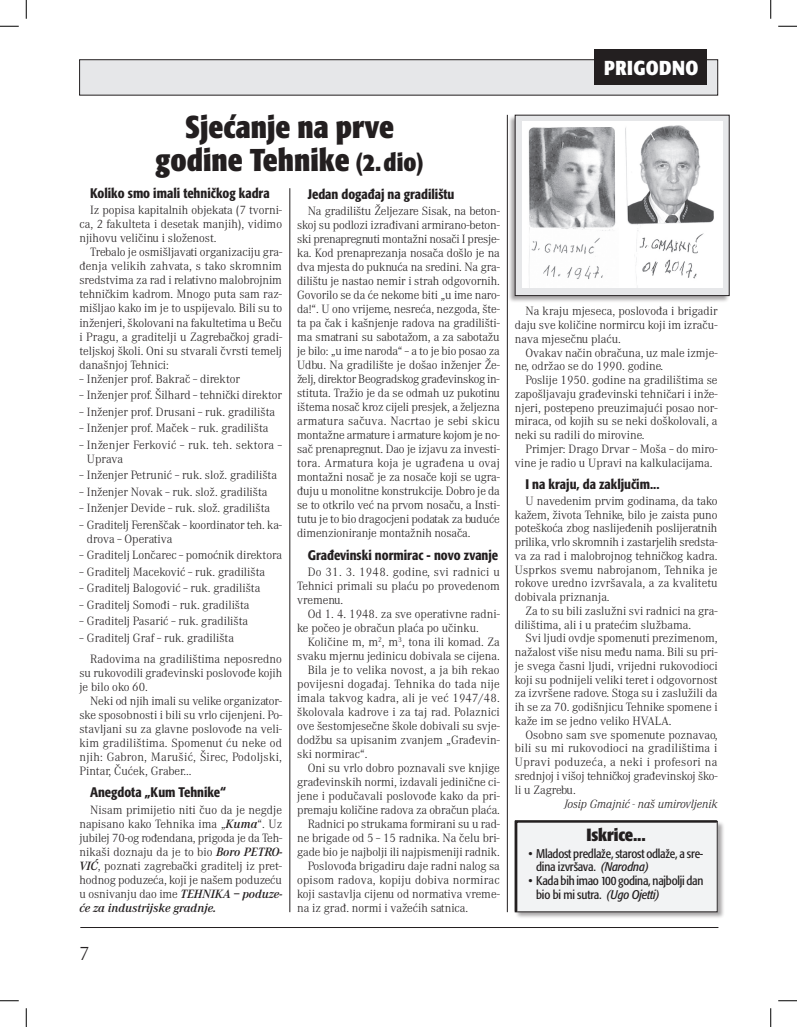
<style>
.page{position:relative;width:797px;height:1027px;background:#fff}
.page>*{position:absolute;margin:0;border:0;box-sizing:border-box;transform-origin:0 0}
.t1{font:700 condensed 31.25px/32.5px "Formata";color:#231f20;text-align:center}
.t2{font:700 condensed 20px "Formata";letter-spacing:.02em;color:#fff}
.t3{font:300 20px "Mercedes";color:#231f20}
.t4{font:700 condensed 17.5px "Formata";letter-spacing:-.01em;color:#231f20}
.t5{font:700 13.75px "Formata Condensed";color:#231f20}
.t6{font:300 12.5px/14px "Mercedes";color:#231f20;text-align:justify}
.t7{font:12.5px/13.8px "Formata Condensed";letter-spacing:-.02em;color:#231f20}
.t8{font:italic 300 12.5px "Mercedes";color:#231f20}
.s1{font-size:25px}
.s2{font-weight:600;font-style:italic}
.s3{font-style:italic}
</style>
<div class="page">
<hr style="left:80px;top:927px;width:638px;height:1px;background:#231f20">
<div style="left:507px;top:114px;width:222px;height:189px;background:#231f20;opacity:.4"></div>
<div style="left:515px;top:115px;width:214px;height:181px;background:#e6e7e9"></div>
<div style="left:514px;top:821px;width:210px;height:98px;background:#231f20;opacity:.4"></div>
<div style="left:79px;top:60px;width:639px;height:35px;background:#e6e7e9"></div>
<div style="left:594px;top:49px;width:113px;height:36px;background:#231f20"></div>
<hr style="left:507px;top:115px;width:1px;height:797px;background:#231f20">
<hr style="left:289px;top:188px;width:1px;height:724px;background:#231f20">
<img style="left:522px;top:122px;width:200px;height:166px">
<svg style="left:514px;top:820px;width:204px;height:93px"></svg>
<svg style="left:0;top:25px;width:19px;height:2px"></svg>
<svg style="left:778px;top:25px;width:19px;height:2px"></svg>
<svg style="left:0;top:1000px;width:19px;height:1px"></svg>
<svg style="left:778px;top:1000px;width:19px;height:1px"></svg>
<svg style="left:25px;top:0;width:2px;height:19px"></svg>
<svg style="left:25px;top:1008px;width:2px;height:19px"></svg>
<svg style="left:770px;top:0;width:1px;height:19px"></svg>
<svg style="left:770px;top:1008px;width:1px;height:19px"></svg>
<h2 class="t2" style="left:604px;top:56px;width:96px">PRIGODNO</h2>
<h1 class="t1" style="left:155px;top:111px;width:270px">Sjećanje na prve godine Tehnike <span class="s1">(2.dio)</span></h1>
<p class="t5" style="left:308px;top:185px;width:148px">Jedan događaj na gradilištu</p>
<p class="t6" style="left:297px;top:204px;width:204px;text-indent:11px">Na gradilištu Željezare Sisak, na beton&shy;skoj su podlozi izrađivani armirano-beton&shy;ski prenapregnuti montažni nosači I presje&shy;ka. Kod prenaprezanja nosača došlo je na dva mjesta do puknuća na sredini. Na gra&shy;dilištu je nastao nemir i strah odgovornih.<br>Govorilo se da će nekome biti „u ime naro&shy;da!“. U ono vrijeme, nesreća, nezgoda, šte&shy;ta pa čak i kašnjenje radova na gradilišti&shy;ma smatrani su sabotažom, a za sabotažu je bilo: „u ime naroda“ – a to je bio posao za Udbu. Na gradilište je došao inženjer Že&shy;želj, direktor Beogradskog građevinskog in&shy;stituta. Tražio je da se odmah uz pukotinu ištema nosač kroz cijeli presjek, a željezna armatura sačuva. Nacrtao je sebi skicu montažne armature i armature kojom je no&shy;sač prenapregnut. Dao je izjavu za investi&shy;tora. Armatura koja je ugrađena u ovaj montažni nosač je za nosače koji se ugra&shy;đuju u monolitne konstrukcije. Dobro je da se to otkrilo već na prvom nosaču, a Insti&shy;tutu je to bio dragocjeni podatak za buduće dimenzioniranje montažnih nosača.</p>
<p class="t5" style="left:308px;top:546px;width:192px">Građevinski normirac - novo zvanje</p>
<p class="t6" style="left:297px;top:565px;width:204px;text-indent:11px">Do 31. 3. 1948. godine, svi radnici u Tehnici primali su plaću po provedenom vremenu.</p>
<p class="t6" style="left:297px;top:607px;width:204px;text-indent:11px">Od 1. 4. 1948. za sve operativne radni&shy;ke počeo je obračun plaća po učinku.</p>
<p class="t6" style="left:308px;top:635px;width:194px">Količine m, m<sup>2</sup>, m<sup>3</sup>, tona ili komad. Za</p>
<p class="t6" style="left:297px;top:649px;width:204px">svaku mjernu jedinicu dobivala se cijena.</p>
<p class="t6" style="left:308px;top:663px;width:193px">Bila je to velika novost, a ja bih rekao</p>
<p class="t6" style="left:297px;top:677px;width:204px">povijesni događaj. Tehnika do tada nije</p>
<p class="t6" style="left:297px;top:691px;width:204px">imala takvog kadra, ali je već 1947/48.</p>
<p class="t6" style="left:297px;top:705px;width:204px">školovala kadrove i za taj rad. Polaznici</p>
<p class="t6" style="left:297px;top:719px;width:204px">ove šestomjesečne škole dobivali su svje-</p>
<p class="t6" style="left:297px;top:733px;width:204px">dodžbu sa upisanim zvanjem „Građevin-</p>
<p class="t6" style="left:297px;top:747px;width:72px">ski normirac“.</p>
<p class="t6" style="left:308px;top:761px;width:193px">Oni su vrlo dobro poznavali sve knjige</p>
<p class="t6" style="left:297px;top:775px;width:204px">građevinskih normi, izdavali jedinične ci-</p>
<p class="t6" style="left:297px;top:789px;width:204px">jene i podučavali poslovođe kako da pri-</p>
<p class="t6" style="left:297px;top:803px;width:204px">premaju količine radova za obračun plaća.</p>
<p class="t6" style="left:308px;top:817px;width:194px">Radnici po strukama formirani su u rad-</p>
<p class="t6" style="left:297px;top:831px;width:204px">ne brigade od 5 – 15 radnika. Na čelu bri-</p>
<p class="t6" style="left:297px;top:845px;width:204px">gade bio je najbolji ili najpismeniji radnik.</p>
<p class="t6" style="left:308px;top:859px;width:194px">Poslovođa brigadiru daje radni nalog sa</p>
<p class="t6" style="left:297px;top:873px;width:204px">opisom radova, kopiju dobiva normirac</p>
<p class="t6" style="left:297px;top:887px;width:204px">koji sastavlja cijenu od normativa vreme-</p>
<p class="t6" style="left:297px;top:901px;width:173px">na iz građ. normi i važećih satnica.</p>
<p class="t5" style="left:90px;top:185px;width:181px">Koliko smo imali tehničkog kadra</p>
<p class="t6" style="left:79px;top:203px;width:204px;text-indent:11px">Iz popisa kapitalnih objekata (7 tvorni&shy;ca, 2 fakulteta i desetak manjih), vidimo njihovu veličinu i složenost.</p>
<p class="t6" style="left:79px;top:246px;width:204px;text-indent:11px">Trebalo je osmišljavati organizaciju gra&shy;đenja velikih zahvata, s tako skromnim sredstvima za rad i relativno malobrojnim tehničkim kadrom. Mnogo puta sam raz&shy;mišljao kako im je to uspijevalo. Bili su to inženjeri, školovani na fakultetima u Beču i Pragu, a graditelji u Zagrebačkoj gradi&shy;teljskoj školi. Oni su stvarali čvrsti temelj današnjoj Tehnici:</p>
<p class="t6" style="left:79px;top:372px;width:162px">– Inženjer prof. Bakrač – direktor</p>
<p class="t6" style="left:79px;top:388px;width:204px">– Inženjer prof. Šilhard – tehnički direktor</p>
<p class="t6" style="left:79px;top:405px;width:197px">– Inženjer prof. Drusani – ruk. gradilišta</p>
<p class="t6" style="left:79px;top:421px;width:190px">– Inženjer prof. Maček – ruk. gradilišta</p>
<p class="t6" style="left:87px;top:438px;width:197px;text-indent:-8px">– Inženjer Ferković – ruk. teh. sektora –<br>Uprava</p>
<p class="t6" style="left:79px;top:468px;width:199px">– Inženjer Petrunić – ruk. slož. gradilišta</p>
<p class="t6" style="left:79px;top:485px;width:189px">– Inženjer Novak – ruk. slož. gradilišta</p>
<p class="t6" style="left:79px;top:501px;width:192px">– Inženjer Devide – ruk. slož. gradilišta</p>
<p class="t6" style="left:87px;top:518px;width:197px;text-indent:-8px">– Graditelj Ferenščak – koordinator teh. ka&shy;drova – Operativa</p>
<p class="t6" style="left:79px;top:548px;width:204px">– Graditelj Lončarec – pomoćnik direktora</p>
<p class="t6" style="left:79px;top:565px;width:187px">– Graditelj Maceković – ruk. gradilišta</p>
<p class="t6" style="left:79px;top:581px;width:182px">– Graditelj Balogović – ruk. gradilišta</p>
<p class="t6" style="left:79px;top:598px;width:172px">– Graditelj Somođi – ruk. gradilišta</p>
<p class="t6" style="left:79px;top:614px;width:170px">– Graditelj Pasarić – ruk. gradilišta</p>
<p class="t6" style="left:90px;top:627px;width:193px;line-height:21.1px;text-indent:-11px">– Graditelj Graf – ruk. gradilišta<br>Radovima na gradilištima neposredno</p>
<p class="t6" style="left:79px;top:666px;width:204px">su rukovodili građevinski poslovođe kojih je bilo oko 60.</p>
<p class="t6" style="left:79px;top:694px;width:204px;text-indent:11px">Neki od njih imali su velike organizator&shy;ske sposobnosti i bili su vrlo cijenjeni. Po&shy;stavljani su za glavne poslovođe na veli&shy;kim gradilištima. Spomenut ću neke od njih: Gabron, Marušić, Širec, Podoljski, Pintar, Čućek, Graber...</p>
<p class="t5" style="left:90px;top:784px;width:137px">Anegdota „Kum Tehnike“</p>
<p class="t6" style="left:79px;top:803px;width:204px;text-indent:11px">Nisam primijetio niti čuo da je negdje napisano kako Tehnika ima „<span class="s2">Kuma</span>“. Uz jubilej 70-og rođendana, prigoda je da Teh&shy;nikaši doznaju da je to bio <span class="s2">Boro PETRO-VIĆ</span>, poznati zagrebački graditelj iz pret&shy;hodnog poduzeća, koji je našem poduzeću u osnivanju dao ime <span class="s2">TEHNIKA – poduze&shy;će za industrijske gradnje.</span></p>
<h2 class="t3" style="left:79px;top:942px;width:12px">7</h2>
<p class="t6" style="left:515px;top:305px;width:204px;text-indent:11px">Na kraju mjeseca, poslovođa i brigadir daju sve količine normircu koji im izraču&shy;nava mjesečnu plaću.</p>
<p class="t6" style="left:515px;top:346px;width:204px;text-indent:11px">Ovakav način obračuna, uz male izmje&shy;ne, održao se do 1990. godine.</p>
<p class="t6" style="left:515px;top:373px;width:204px;text-indent:11px">Poslije 1950. godine na gradilištima se zapošljavaju građevinski tehničari i inže&shy;njeri, postepeno preuzimajući posao nor&shy;miraca, od kojih su se neki doškolovali, a neki su radili do mirovine.</p>
<p class="t6" style="left:515px;top:442px;width:204px;text-indent:11px">Primjer: Drago Drvar – Moša – do miro&shy;vine je radio u Upravi na kalkulacijama.</p>
<p class="t5" style="left:525px;top:475px;width:135px">I na kraju, da zaključim...</p>
<p class="t6" style="left:515px;top:494px;width:204px;text-indent:11px">U navedenim prvim godinama, da tako kažem, života Tehnike, bilo je zaista puno poteškoća zbog naslijeđenih poslijeratnih prilika, vrlo skromnih i zastarjelih sredsta&shy;va za rad i malobrojnog tehničkog kadra.<br>Usprkos svemu nabrojanom, Tehnika je rokove uredno izvršavala, a za kvalitetu dobivala priznanja.</p>
<p class="t6" style="left:515px;top:604px;width:204px;text-indent:11px">Za to su bili zaslužni svi radnici na gra&shy;dilištima, ali i u pratećim službama.</p>
<p class="t6" style="left:515px;top:632px;width:204px;text-indent:11px">Svi ljudi ovdje spomenuti prezimenom, nažalost više nisu među nama. Bili su pri&shy;je svega časni ljudi, vrijedni rukovodioci koji su podnijeli veliki teret i odgovornost za izvršene radove. Stoga su i zaslužili da ih se za 70. godišnjicu Tehnike spomene i kaže im se jedno veliko HVALA.</p>
<p class="t6" style="left:515px;top:728px;width:204px;text-indent:11px">Osobno sam sve spomenute poznavao, bili su mi rukovodioci na gradilištima i Upravi poduzeća, a neki i profesori na srednjoj i višoj tehničkoj građevinskoj ško&shy;li u Zagrebu.</p>
<p class="t8" style="left:564px;top:796px;width:154px">Josip Gmajnić - naš umirovljenik</p>
<p class="t7" style="left:536px;top:846px;width:169px;text-indent:-8px">• Mladost predlaže, starost odlaže, a sre&shy;dina izvršava. <span class="s3">(Narodna)</span></p>
<p class="t7" style="left:536px;top:874px;width:169px;text-indent:-8px">• Kada bih imao 100 godina, najbolji dan bio bi mi sutra. <span class="s3">(Ugo Ojetti)</span></p>
<h3 class="t4" style="left:586px;top:824px;width:61px">Iskrice...</h3>
</div>
